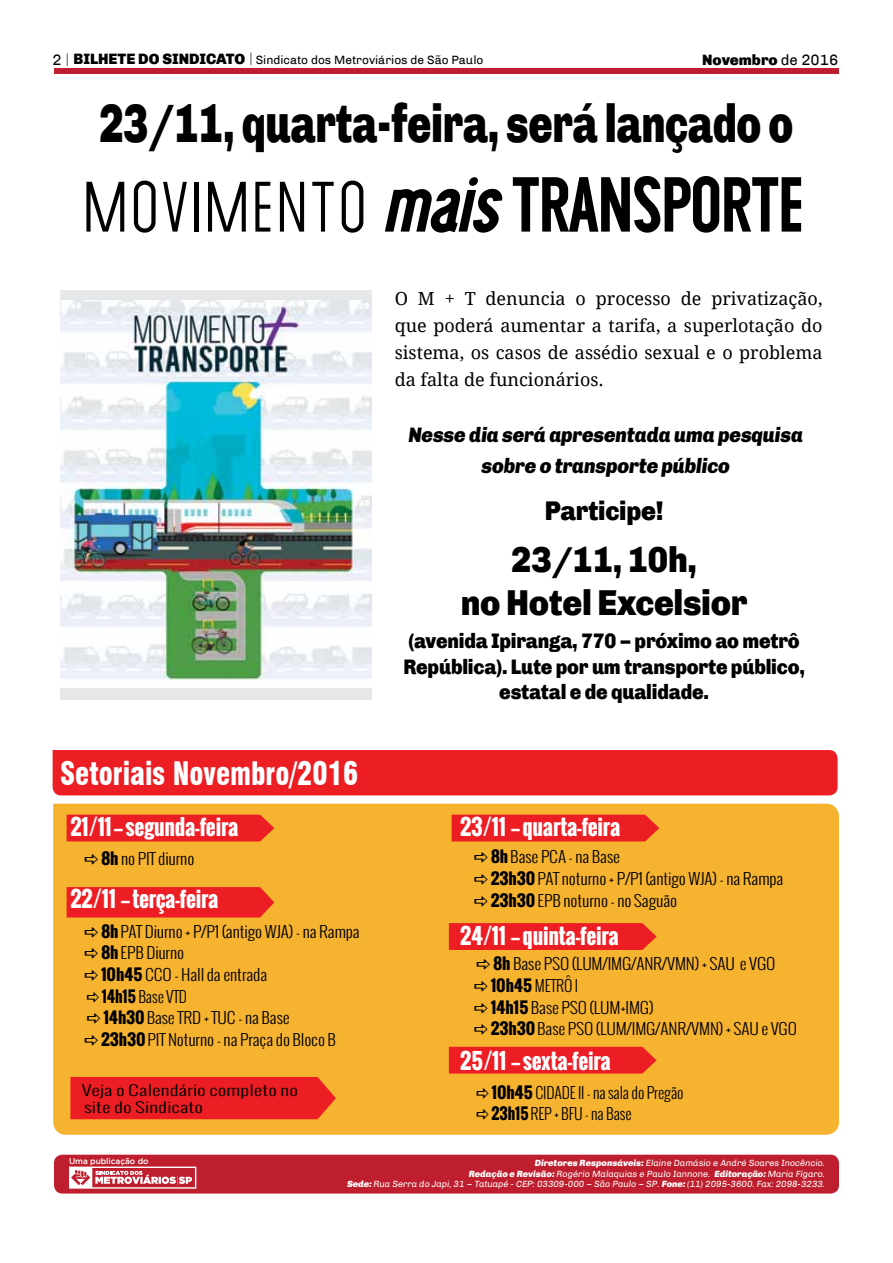
<style>
.page{position:relative;width:893px;height:1263px;background:#fff}
.page>*{position:absolute;margin:0;border:0;box-sizing:border-box;transform-origin:0 0}
.t1{font:700 78px "Wask New";letter-spacing:-.01em;color:#000}
.t2{font:900 54px "Chivo";letter-spacing:-.01em;color:#000;scale:.75 1}
.t3{font:900 36px/43.2px "Chivo";letter-spacing:-.01em;color:#000;text-align:center;scale:.92 1}
.t4{font:900 condensed 31.65px "Swiss 721 BT";color:#fff;scale:.9 1}
.t5{font:900 27px "Chivo";letter-spacing:-.01em;color:#000;scale:.92 1}
.t6{font:700 21.6px "Oswald";letter-spacing:-.01em;color:#fff}
.t7{font:900 21px/25.2px "Chivo";letter-spacing:-.01em;color:#000;text-align:center;scale:.92 1}
.t8{font:italic 900 21px/31.5px "Chivo";letter-spacing:-.01em;color:#000;text-align:center;scale:.92 1}
.t9{font:18px/27px "Droid Serif";color:#000;text-align:justify}
.t10{font:300 15.45px/21.8px "Oswald";letter-spacing:-.01em;color:#000;scale:1.1 1}
.t11{font:300 15.45px/21.8px "Oswald";letter-spacing:-.01em;color:#000}
.t12{font:900 15px "Chivo";color:#000}
.t13{font:300 13.95px/16.6px "Oswald";color:#000;scale:1.5 1}
.t14{font:12px "Chivo";color:#000}
.t15{font:italic 9px/10.8px "Chivo";letter-spacing:-.005em;color:#fff;text-align:right}
.t16{font:500 8.25px "Gotham";letter-spacing:-.005em;color:#fff}
.s1{font-size:15px}
.s2{font-family:"Exo";font-weight:200;font-size:15px}
.s3{font-weight:900;font-size:15px}
.s4{font-weight:400}
.s5{font-style:italic}
.s6{font-weight:700}
.s7{font-weight:900}
</style>
<div class="page">
<div style="left:53px;top:803px;width:786px;height:332px;background:#f6b330"></div>
<div style="left:53px;top:750px;width:785px;height:45px;background:#ed1d24"></div>
<div style="left:54px;top:69px;width:785px;height:5px;background:#be1e2d"></div>
<div style="left:54px;top:1155px;width:785px;height:38px;background:#be1e2d;border-radius:9px"></div>
<svg style="left:69px;top:1166px;width:127px;height:23px"></svg>
<div style="left:60px;top:290px;width:312px;height:409px;background:#e6e7e8"></div>
<img style="left:60px;top:300px;width:311px;height:387px">
<div style="left:67px;top:815px;width:207px;height:26px;background:#ed1d24"></div>
<div style="left:67px;top:887px;width:207px;height:30px;background:#ed1d24"></div>
<div style="left:449px;top:1047px;width:208px;height:26px;background:#ed1d24"></div>
<svg style="left:449px;top:923px;width:208px;height:27px;background:#ed2324"></svg>
<div style="left:70px;top:1077px;width:266px;height:42px;background:#ed1d24"></div>
<div style="left:452px;top:815px;width:207px;height:26px;background:#ed1d24"></div>
<svg style="left:85px;top:855px;width:13px;height:10px"></svg>
<svg style="left:85px;top:927px;width:13px;height:10px"></svg>
<svg style="left:85px;top:949px;width:13px;height:9px"></svg>
<svg style="left:85px;top:970px;width:13px;height:10px"></svg>
<svg style="left:87px;top:992px;width:12px;height:10px"></svg>
<svg style="left:87px;top:1014px;width:13px;height:10px"></svg>
<svg style="left:85px;top:1036px;width:13px;height:9px"></svg>
<svg style="left:475px;top:853px;width:13px;height:9px"></svg>
<svg style="left:475px;top:874px;width:13px;height:10px"></svg>
<svg style="left:475px;top:896px;width:13px;height:10px"></svg>
<svg style="left:477px;top:960px;width:13px;height:9px"></svg>
<svg style="left:475px;top:981px;width:13px;height:10px"></svg>
<svg style="left:475px;top:1003px;width:13px;height:10px"></svg>
<svg style="left:475px;top:1025px;width:13px;height:9px"></svg>
<svg style="left:477px;top:1088px;width:12px;height:10px"></svg>
<svg style="left:477px;top:1110px;width:12px;height:9px"></svg>
<p class="t14" style="left:52px;top:53px;width:432px"><span class="s1">2</span> <span class="s2">|</span> <span class="s3">BILHETE DO SINDICATO</span> <span class="s2">|</span> Sindicato dos Metroviários de São Paulo</p>
<p class="t12" style="left:702px;top:50px;width:138px">Novembro <span class="s4">de 2016</span></p>
<h2 class="t2" style="left:99px;top:91px;width:927px">23/11, quarta-feira, será lançado o</h2>
<h1 class="t1" style="left:81px;top:156px;width:724px"><span class="s4">MOVIMENTO</span> <span class="s5">mais</span> TRANSPORTE</h1>
<p class="t9" style="left:395px;top:284px;width:429px">O M + T denuncia o processo de privatização, que poderá aumentar a tarifa, a superlotação do sistema, os casos de assédio sexual e o problema da falta de funcionários.</p>
<h3 class="t4" style="left:60px;top:755px;width:333px">Setoriais Novembro/2016</h3>
<h3 class="t6" style="left:70px;top:811px;width:170px">21/11 — segunda-feira</h3>
<p class="t10" style="left:101px;top:848px;width:86px"><span class="s6">8h</span> no PIT diurno</p>
<h3 class="t6" style="left:70px;top:883px;width:150px">22/11 — terça-feira</h3>
<p class="t10" style="left:101px;top:920px;width:237px"><span class="s6">8h</span> PAT Diurno + P/P1 (antigo WJA) - na Rampa<br><span class="s6">8h</span> EPB Diurno<br><span class="s6">10h45</span> CCO - Hall da entrada<br><span class="s6">14h15</span> Base VTD<br><span class="s6">14h30</span> Base TRD + TUC - na Base<br><span class="s6">23h30</span> PIT Noturno - na Praça do Bloco B</p>
<p class="t13" style="left:82px;top:1082px;width:146px">Veja o Calendário completo no site do Sindicato</p>
<h3 class="t8" style="left:408px;top:419px;width:431px">Nesse dia será apresentada uma pesquisa sobre o transporte público</h3>
<h3 class="t5" style="left:545px;top:494px;width:130px">Participe!</h3>
<h3 class="t3" style="left:461px;top:538px;width:313px">23/11, 10h,<br>no Hotel Excelsior</h3>
<h3 class="t7" style="left:403px;top:629px;width:438px">(avenida Ipiranga, 770 – próximo ao metrô<br>República). Lute por um transporte público, estatal e de qualidade.</h3>
<h3 class="t6" style="left:460px;top:811px;width:162px">23/11 — quarta-feira</h3>
<p class="t10" style="left:491px;top:846px;width:268px"><span class="s6">8h</span> Base PCA - na Base<br><span class="s6">23h30</span> PAT noturno + P/P1 (antigo WJA) - na Rampa<br><span class="s6">23h30</span> EPB noturno - no Saguão</p>
<h3 class="t6" style="left:460px;top:920px;width:160px">24/11 — quinta-feira</h3>
<p class="t10" style="left:491px;top:953px;width:280px"><span class="s6">8h</span> Base PSO (LUM/IMG/ANR/VMN) + SAU e VGO<br><span class="s6">10h45</span>METRÔ I<br><span class="s6">14h15</span> Base PSO (LUM+IMG)<br><span class="s6">23h30</span> Base PSO (LUM/IMG/ANR/VMN) + SAU e VGO</p>
<h3 class="t6" style="left:460px;top:1044px;width:152px">25/11 — sexta-feira</h3>
<p class="t11" style="left:492px;top:1081px;width:194px"><span class="s6">10h45</span> CIDADE II - na sala do Pregão<br><span class="s6">23h15</span> REP + BFU - na Base</p>
<p class="t16" style="left:69px;top:1156px;width:81px">Uma publicação do</p>
<p class="t15" style="left:347px;top:1157px;width:480px"><span class="s7">Diretores Responsáveis:</span> Elaine Damásio e André Soares Inocêncio.<br><span class="s7">Redação e Revisão:</span> Rogério Malaquias e Paulo Iannone. <span class="s7">Editoração:</span> Maria Fígaro.<br><span class="s7">Sede:</span> Rua Serra do Japi, 31 – Tatuapé - CEP: 03309-000 – São Paulo – SP. <span class="s7">Fone:</span> (11) 2095-3600. Fax: 2098-3233.</p>
</div>
